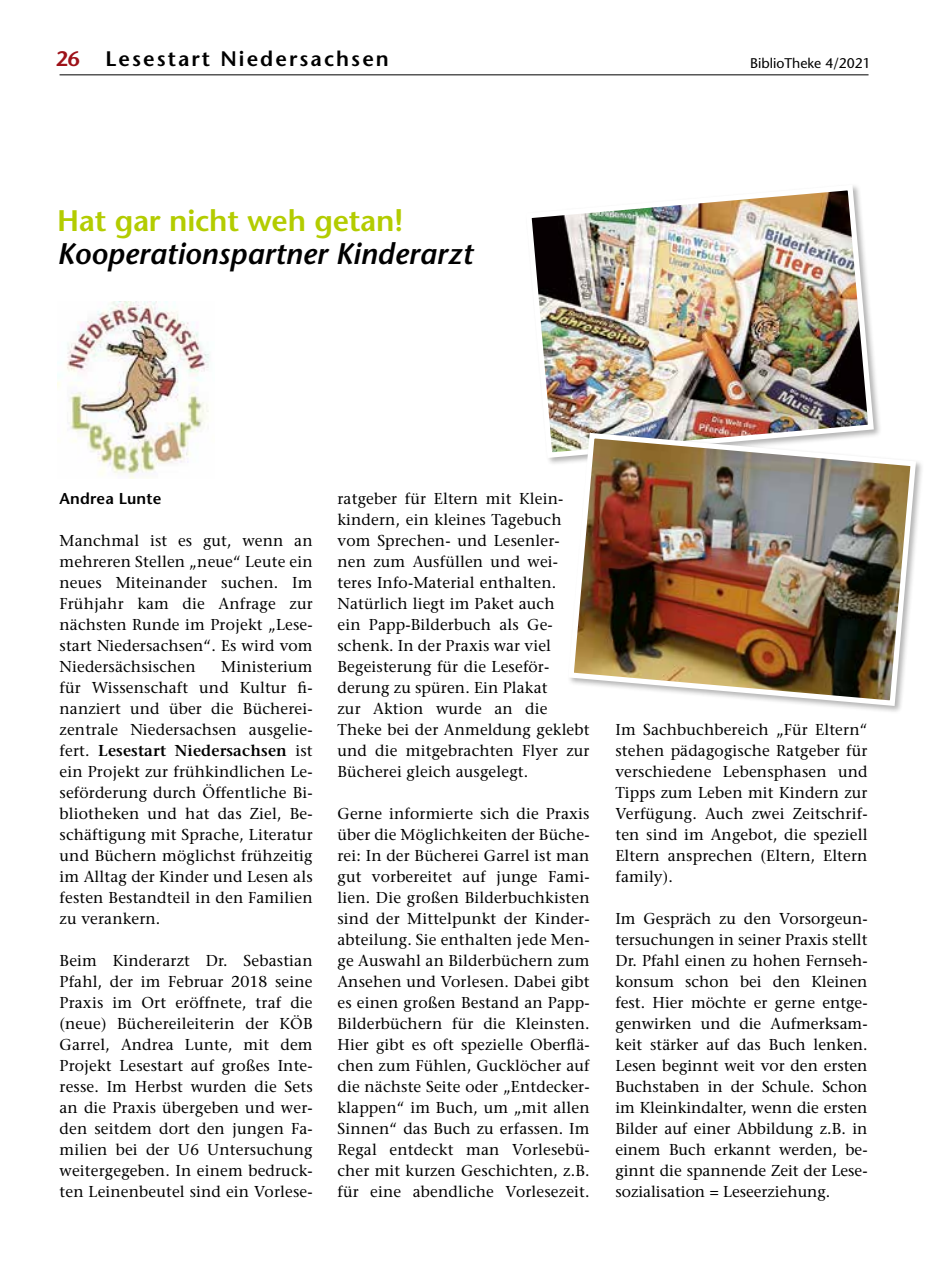
<style>
.page{position:relative;width:943px;height:1265px;background:#fff}
.page>*{position:absolute;margin:0;border:0;box-sizing:border-box;transform-origin:0 0}
.t1{font:italic 600 29.75px "Stone Sans";color:#000}
.t2{font:600 29.75px "Stone Sans";letter-spacing:-.005em;color:#b3cc00}
.t3{font:600 21px "Stone Sans";letter-spacing:.1em;color:#000}
.t4{font:15.75px/21px "Stone Serif";letter-spacing:.01em;color:#000;text-align:justify}
.t5{font:600 15.75px "Stone Sans";letter-spacing:.01em;color:#000}
.t6{font:14px "Stone Sans";color:#000}
.s1{color:#9e1219}
.s2{font-weight:600}
</style>
<div class="page">
<hr style="left:60px;top:74px;width:808px;height:1px;background:#000">
<img style="left:57px;top:301px;width:152px;height:178px">
<img style="left:531px;top:185px;width:345px;height:276px">
<img style="left:565px;top:430px;width:353px;height:279px">
<h2 class="t3" style="left:56px;top:46px;width:334px"><span class="s1">26</span> Lesestart Niedersachsen</h2>
<p class="t6" style="left:750px;top:55px;width:122px">BiblioTheke 4/2021</p>
<h1 class="t2" style="left:57px;top:202px;width:347px">Hat gar nicht weh getan!</h1>
<h1 class="t1" style="left:57px;top:235px;width:417px">Kooperationspartner Kinderarzt</h1>
<p class="t5" style="left:60px;top:489px;width:103px">Andrea Lunte</p>
<p class="t4" style="left:60px;top:530px;width:255px">Manchmal ist es gut, wenn an mehreren Stellen „neue“ Leute ein neues Miteinander suchen. Im Frühjahr kam die Anfrage zur nächsten Runde im Projekt „Lese&shy;start Niedersachsen“. Es wird vom Niedersächsischen</p>
<p class="t4" style="left:60px;top:656px;width:255px;text-indent:162px">Ministerium für Wissenschaft und Kultur fi&shy;nanziert und über die Bücherei&shy;zentrale Niedersachsen ausgelie&shy;fert. <span class="s2">Lesestart Niedersachsen</span> ist ein Projekt zur frühkindlichen Le&shy;seförderung durch Öffentliche Bi&shy;bliotheken und hat das Ziel, Be&shy;schäftigung mit Sprache, Literatur und Büchern möglichst frühzeitig im Alltag der Kinder und Lesen als festen Bestandteil in den Familien zu verankern.</p>
<p class="t4" style="left:60px;top:950px;width:255px">Beim Kinderarzt Dr. Sebastian Pfahl, der im Februar 2018 seine Praxis im Ort eröffnete, traf die (neue) Büchereileiterin der KÖB Garrel, Andrea Lunte, mit dem Projekt Lesestart auf großes Inte&shy;resse. Im Herbst wurden die Sets an die Praxis übergeben und wer&shy;den seitdem dort den jungen Fa&shy;milien bei der U6 Untersuchung weitergegeben. In einem bedruck&shy;ten Leinenbeutel sind ein Vorlese-</p>
<p class="t4" style="left:337px;top:488px;width:254px;text-align:left">ratgeber für Eltern mit Klein&shy;kindern, ein kleines Tagebuch vom Sprechen- und Lesenler&shy;nen zum Ausfüllen und wei&shy;teres Info-Material enthalten.<br>Natürlich liegt im Paket auch<br>ein Papp-Bilderbuch als Ge&shy;schenk. In der Praxis war viel<br>Begeisterung für die Leseför&shy;derung zu spüren. Ein Plakat<br>zur Aktion wurde an die<br>Theke bei der Anmeldung geklebt und die mitgebrachten Flyer zur<br>Bücherei gleich ausgelegt.</p>
<p class="t4" style="left:337px;top:803px;width:254px">Gerne informierte sich die Praxis über die Möglichkeiten der Büche&shy;rei: In der Bücherei Garrel ist man gut vorbereitet auf junge Fami&shy;lien. Die großen Bilderbuchkisten sind der Mittelpunkt der Kinder&shy;abteilung. Sie enthalten jede Men&shy;ge Auswahl an Bilderbüchern zum Ansehen und Vorlesen. Dabei gibt es einen großen Bestand an Papp-Bilderbüchern für die Kleinsten.<br>Hier gibt es oft spezielle Oberflä&shy;chen zum Fühlen, Gucklöcher auf die nächste Seite oder „Entdecker&shy;klappen“ im Buch, um „mit allen Sinnen“ das Buch zu erfassen. Im Regal entdeckt man Vorlesebü&shy;cher mit kurzen Geschichten, z.B. für eine abendliche Vorlesezeit.</p>
<p class="t4" style="left:615px;top:719px;width:254px">Im Sachbuchbereich „Für Eltern“ stehen pädagogische Ratgeber für verschiedene Lebensphasen und Tipps zum Leben mit Kindern zur Verfügung. Auch zwei Zeitschrif&shy;ten sind im Angebot, die speziell Eltern ansprechen (Eltern, Eltern family).</p>
<p class="t4" style="left:615px;top:908px;width:254px">Im Gespräch zu den Vorsorgeun&shy;tersuchungen in seiner Praxis stellt Dr. Pfahl einen zu hohen Fernseh&shy;konsum schon bei den Kleinen fest. Hier möchte er gerne entge&shy;genwirken und die Aufmerksam&shy;keit stärker auf das Buch lenken.<br>Lesen beginnt weit vor den ersten Buchstaben in der Schule. Schon im Kleinkindalter, wenn die ersten Bilder auf einer Abbildung z.B. in einem Buch erkannt werden, be&shy;ginnt die spannende Zeit der Lese&shy;sozialisation = Leseerziehung.</p>
</div>
